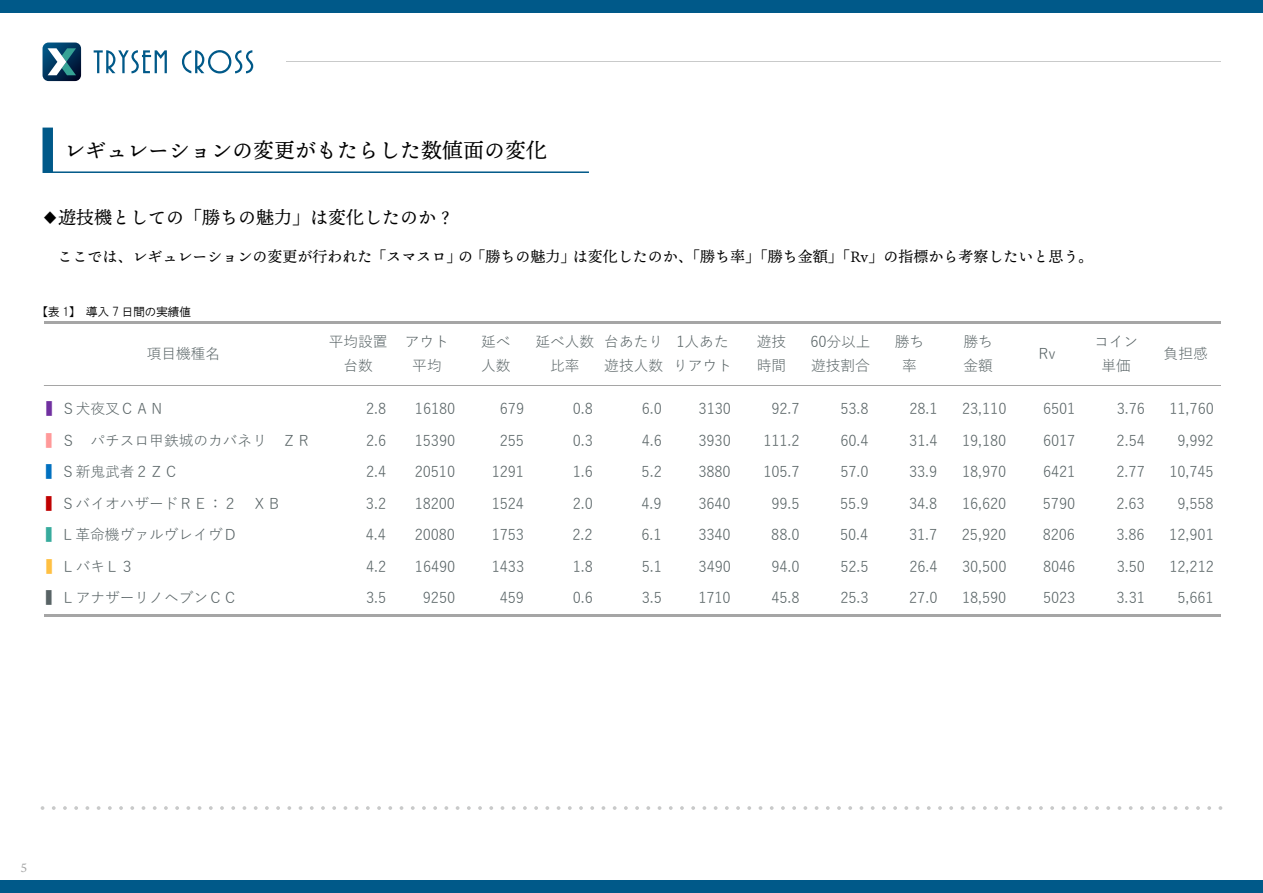
<style>
.page{position:relative;width:1263px;height:893px;background:#fff}
.page>*{position:absolute;margin:0;border:0;box-sizing:border-box;transform-origin:0 0}
.t1{font:21px "Ten Mincho Text";color:#000}
.t2{font:18px "Ten Mincho Text";color:#000}
.t3{font:15px "Ten Mincho Text";color:#000}
.t4{font:14.7px/24.2px "Yu Gothic";letter-spacing:-.01em;color:#586365}
.t5{font:12px "HGS Gothic M";letter-spacing:-.04em;color:#000}
.t6{font:12px "Ten Mincho Text";color:#9fa0a0}
.s1{font-size:36px}
.s2{color:#7030a0}
.s3{color:#f99}
.s4{color:#0070c0}
.s5{color:#c00000}
.s6{color:#37ab9d}
.s7{color:#ffc042}
</style>
<div class="page">
<div style="left:0;top:0;width:1263px;height:13px;background:#005989"></div>
<div style="left:0;top:880px;width:1263px;height:13px;background:#005989"></div>
<svg style="left:94px;top:50px;width:73px;height:23px"></svg>
<svg style="left:182px;top:50px;width:71px;height:23px"></svg>
<svg style="left:43px;top:43px;width:38px;height:38px"></svg>
<svg style="left:41px;top:806px;width:3px;height:4px"></svg>
<svg style="left:52px;top:806px;width:1159px;height:4px"></svg>
<svg style="left:1218px;top:806px;width:4px;height:4px"></svg>
<hr style="left:286px;top:61px;width:934px;height:1px;background:#c9caca">
<svg style="left:43px;top:128px;width:546px;height:45px"></svg>
<hr style="left:44px;top:321px;width:1176px;height:2px;background:#a5a5a5">
<hr style="left:44px;top:615px;width:1176px;height:2px;background:#a5a5a5">
<hr style="left:44px;top:385px;width:1176px;height:1px;background:#a5a5a5">
<h1 class="t1" style="left:64px;top:139px;width:485px">レギュレーションの変更がもたらした数値面の変化</h1>
<p class="t2" style="left:43px;top:208px;width:413px"><span class="s1">◆</span>遊技機としての「勝ちの魅力」は変化したのか？</p>
<p class="t3" style="left:43px;top:248px;width:1052px">　ここでは、レギュレーションの変更が行われた「スマスロ」の「勝ちの魅力」は変化したのか、「勝ち率」「勝ち金額」「Rv」の指標から考察したいと思う。</p>
<p class="t5" style="left:36px;top:306px;width:156px">【表 1】　導入 7 日間の実績値</p>
<p class="t4" style="left:147px;top:340px;width:75px">項目機種名</p>
<p class="t4" style="left:329px;top:327px;width:60px;text-align:center">平均設置台数</p>
<p class="t4" style="left:405px;top:327px;width:46px;text-align:center">アウト平均</p>
<p class="t4" style="left:481px;top:327px;width:31px">延べ人数</p>
<p class="t4" style="left:535px;top:327px;width:60px;text-align:center">延べ人数比率</p>
<p class="t4" style="left:604px;top:327px;width:60px">台あたり遊技人数</p>
<p class="t4" style="left:673px;top:327px;width:60px">1人あたりアウト</p>
<p class="t4" style="left:757px;top:327px;width:31px">遊技時間</p>
<p class="t4" style="left:810px;top:327px;width:62px">60分以上遊技割合</p>
<p class="t4" style="left:895px;top:327px;width:31px;text-align:center">勝ち率</p>
<p class="t4" style="left:963px;top:327px;width:31px">勝ち金額</p>
<p class="t4" style="left:1038px;top:340px;width:19px">Rv</p>
<p class="t4" style="left:1094px;top:327px;width:46px;text-align:center">コイン単価</p>
<p class="t4" style="left:1163px;top:340px;width:46px">負担感</p>
<p class="t4" style="left:46px;top:395px;width:119px"><span class="s2">▍</span>Ｓ犬夜叉ＣＡＮ</p>
<p class="t4" style="left:366px;top:395px;width:22px">2.8</p>
<p class="t4" style="left:415px;top:395px;width:42px">16180</p>
<p class="t4" style="left:500px;top:395px;width:26px">679</p>
<p class="t4" style="left:573px;top:395px;width:22px">0.8</p>
<p class="t4" style="left:642px;top:395px;width:22px">6.0</p>
<p class="t4" style="left:699px;top:395px;width:34px">3130</p>
<p class="t4" style="left:771px;top:395px;width:30px">92.7</p>
<p class="t4" style="left:840px;top:395px;width:30px">53.8</p>
<p class="t4" style="left:909px;top:395px;width:30px">28.1</p>
<p class="t4" style="left:962px;top:395px;width:46px">23,110</p>
<p class="t4" style="left:1043px;top:395px;width:34px">6501</p>
<p class="t4" style="left:1117px;top:395px;width:30px">3.76</p>
<p class="t4" style="left:1169px;top:395px;width:46px">11,760</p>
<p class="t4" style="left:46px;top:427px;width:266px"><span class="s3">▍</span>Ｓ パチスロ甲鉄城のカバネリ ＺＲ</p>
<p class="t4" style="left:366px;top:427px;width:22px">2.6</p>
<p class="t4" style="left:415px;top:427px;width:42px">15390</p>
<p class="t4" style="left:500px;top:427px;width:26px">255</p>
<p class="t4" style="left:573px;top:427px;width:22px">0.3</p>
<p class="t4" style="left:642px;top:427px;width:22px">4.6</p>
<p class="t4" style="left:698px;top:427px;width:34px">3930</p>
<p class="t4" style="left:763px;top:427px;width:38px">111.2</p>
<p class="t4" style="left:840px;top:427px;width:30px">60.4</p>
<p class="t4" style="left:909px;top:427px;width:30px">31.4</p>
<p class="t4" style="left:962px;top:427px;width:46px">19,180</p>
<p class="t4" style="left:1043px;top:427px;width:34px">6017</p>
<p class="t4" style="left:1117px;top:427px;width:30px">2.54</p>
<p class="t4" style="left:1177px;top:427px;width:38px">9,992</p>
<p class="t4" style="left:46px;top:458px;width:134px"><span class="s4">▍</span>Ｓ新鬼武者２ＺＣ</p>
<p class="t4" style="left:366px;top:458px;width:22px">2.4</p>
<p class="t4" style="left:415px;top:458px;width:42px">20510</p>
<p class="t4" style="left:492px;top:458px;width:34px">1291</p>
<p class="t4" style="left:573px;top:458px;width:22px">1.6</p>
<p class="t4" style="left:642px;top:458px;width:22px">5.2</p>
<p class="t4" style="left:698px;top:458px;width:34px">3880</p>
<p class="t4" style="left:763px;top:458px;width:38px">105.7</p>
<p class="t4" style="left:840px;top:458px;width:30px">57.0</p>
<p class="t4" style="left:909px;top:458px;width:30px">33.9</p>
<p class="t4" style="left:962px;top:458px;width:46px">18,970</p>
<p class="t4" style="left:1043px;top:458px;width:34px">6421</p>
<p class="t4" style="left:1116px;top:458px;width:30px">2.77</p>
<p class="t4" style="left:1169px;top:458px;width:46px">10,745</p>
<p class="t4" style="left:46px;top:490px;width:237px"><span class="s5">▍</span>ＳバイオハザードＲＥ：２ ＸＢ</p>
<p class="t4" style="left:366px;top:490px;width:22px">3.2</p>
<p class="t4" style="left:415px;top:490px;width:42px">18200</p>
<p class="t4" style="left:492px;top:490px;width:34px">1524</p>
<p class="t4" style="left:573px;top:490px;width:22px">2.0</p>
<p class="t4" style="left:642px;top:490px;width:22px">4.9</p>
<p class="t4" style="left:698px;top:490px;width:34px">3640</p>
<p class="t4" style="left:771px;top:490px;width:30px">99.5</p>
<p class="t4" style="left:840px;top:490px;width:30px">55.9</p>
<p class="t4" style="left:909px;top:490px;width:30px">34.8</p>
<p class="t4" style="left:962px;top:490px;width:46px">16,620</p>
<p class="t4" style="left:1043px;top:490px;width:34px">5790</p>
<p class="t4" style="left:1116px;top:490px;width:30px">2.63</p>
<p class="t4" style="left:1177px;top:490px;width:38px">9,558</p>
<p class="t4" style="left:46px;top:521px;width:193px"><span class="s6">▍</span>Ｌ革命機ヴァルヴレイヴＤ</p>
<p class="t4" style="left:366px;top:521px;width:22px">4.4</p>
<p class="t4" style="left:415px;top:521px;width:42px">20080</p>
<p class="t4" style="left:492px;top:521px;width:34px">1753</p>
<p class="t4" style="left:573px;top:521px;width:22px">2.2</p>
<p class="t4" style="left:641px;top:521px;width:22px">6.1</p>
<p class="t4" style="left:698px;top:521px;width:34px">3340</p>
<p class="t4" style="left:771px;top:521px;width:30px">88.0</p>
<p class="t4" style="left:840px;top:521px;width:30px">50.4</p>
<p class="t4" style="left:909px;top:521px;width:30px">31.7</p>
<p class="t4" style="left:962px;top:521px;width:46px">25,920</p>
<p class="t4" style="left:1043px;top:521px;width:34px">8206</p>
<p class="t4" style="left:1116px;top:521px;width:30px">3.86</p>
<p class="t4" style="left:1169px;top:521px;width:46px">12,901</p>
<p class="t4" style="left:46px;top:552px;width:90px"><span class="s7">▍</span>ＬバキＬ３</p>
<p class="t4" style="left:366px;top:552px;width:22px">4.2</p>
<p class="t4" style="left:415px;top:552px;width:42px">16490</p>
<p class="t4" style="left:492px;top:552px;width:34px">1433</p>
<p class="t4" style="left:573px;top:552px;width:22px">1.8</p>
<p class="t4" style="left:642px;top:552px;width:22px">5.1</p>
<p class="t4" style="left:699px;top:552px;width:34px">3490</p>
<p class="t4" style="left:771px;top:552px;width:30px">94.0</p>
<p class="t4" style="left:840px;top:552px;width:30px">52.5</p>
<p class="t4" style="left:909px;top:552px;width:30px">26.4</p>
<p class="t4" style="left:962px;top:552px;width:46px">30,500</p>
<p class="t4" style="left:1043px;top:552px;width:34px">8046</p>
<p class="t4" style="left:1117px;top:552px;width:30px">3.50</p>
<p class="t4" style="left:1169px;top:552px;width:46px">12,212</p>
<p class="t4" style="left:46px;top:584px;width:193px">▍ＬアナザーリノヘブンＣＣ</p>
<p class="t4" style="left:366px;top:584px;width:22px">3.5</p>
<p class="t4" style="left:423px;top:584px;width:34px">9250</p>
<p class="t4" style="left:500px;top:584px;width:26px">459</p>
<p class="t4" style="left:573px;top:584px;width:22px">0.6</p>
<p class="t4" style="left:642px;top:584px;width:22px">3.5</p>
<p class="t4" style="left:698px;top:584px;width:34px">1710</p>
<p class="t4" style="left:771px;top:584px;width:30px">45.8</p>
<p class="t4" style="left:840px;top:584px;width:30px">25.3</p>
<p class="t4" style="left:909px;top:584px;width:30px">27.0</p>
<p class="t4" style="left:962px;top:584px;width:46px">18,590</p>
<p class="t4" style="left:1043px;top:584px;width:34px">5023</p>
<p class="t4" style="left:1116px;top:584px;width:30px">3.31</p>
<p class="t4" style="left:1177px;top:584px;width:38px">5,661</p>
<p class="t6" style="left:18px;top:861px;width:13px">５</p>
</div>
